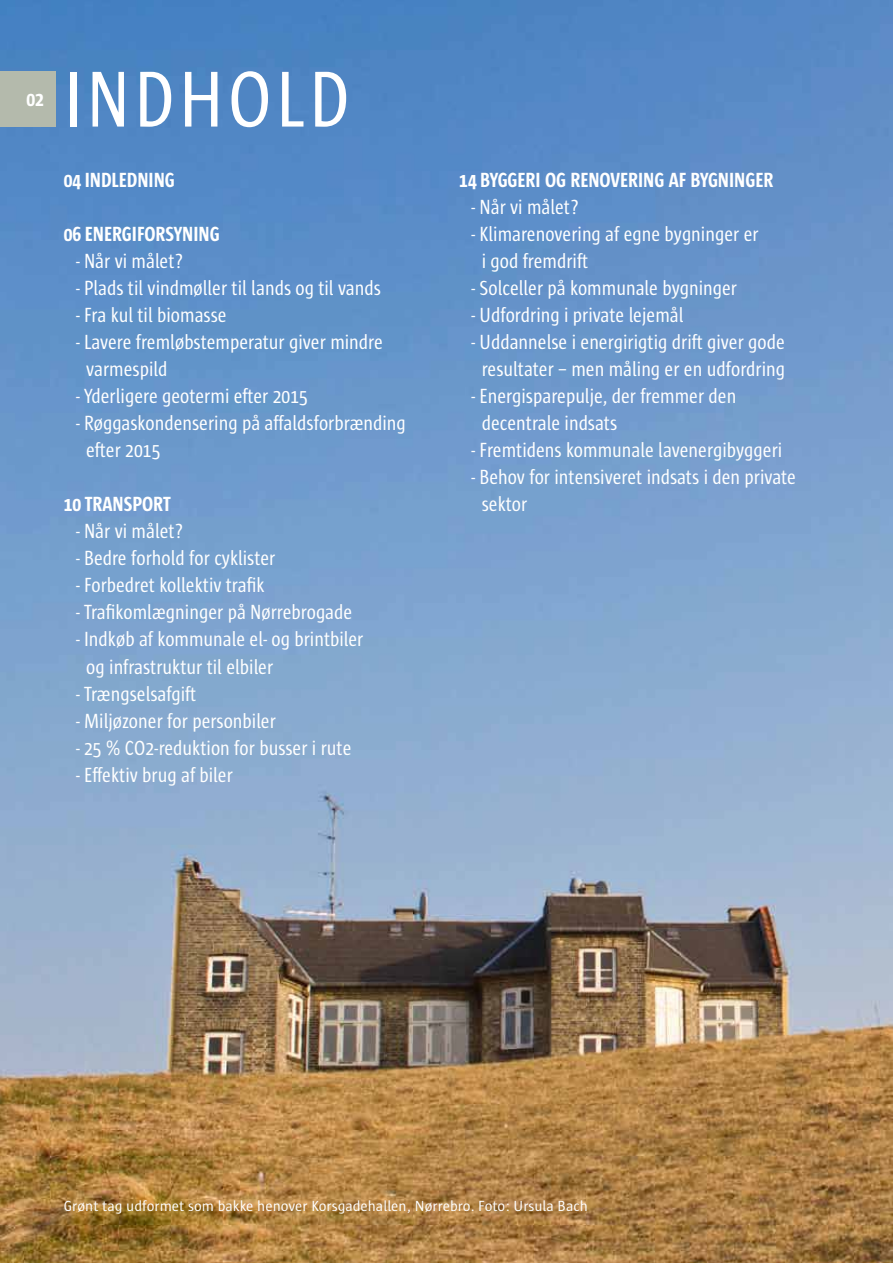
<style>
.page{position:relative;width:893px;height:1263px;background:#fff}
.page>*{position:absolute;margin:0;border:0;box-sizing:border-box;transform-origin:0 0}
.t1{font:81px "Sun Cd";letter-spacing:.055em;color:#fff}
.t2{font:21px/27px "Sun Cd";color:#fff}
.t3{font:700 21px "Sun Cd";color:#fff}
.t4{font:15px "Sun";color:#fff}
</style>
<div class="page">
<img style="left:0;top:0;width:893px;height:1263px">
<div style="left:0;top:71px;width:55px;height:56px;background:#b4baac"></div>
<p class="t3" style="left:26px;top:89px;width:19px">02</p>
<h1 class="t1" style="left:64px;top:60px;width:287px">INDHOLD</h1>
<p class="t3" style="left:64px;top:170px;width:113px">04 INDLEDNING</p>
<p class="t3" style="left:64px;top:224px;width:157px">06 ENERGIFORSYNING</p>
<p class="t2" style="left:76px;top:248px;width:109px">- Når vi målet?</p>
<p class="t2" style="left:76px;top:275px;width:307px">- Plads til vindmøller til lands og til vands</p>
<p class="t2" style="left:76px;top:302px;width:152px">- Fra kul til biomasse</p>
<p class="t2" style="left:86px;top:329px;width:298px;text-indent:-10px">- Lavere fremløbstemperatur giver mindre varmespild</p>
<p class="t2" style="left:76px;top:383px;width:234px">- Yderligere geotermi efter 2015</p>
<p class="t2" style="left:86px;top:410px;width:321px;text-indent:-10px">- Røggaskondensering på affaldsforbrænding efter 2015</p>
<p class="t3" style="left:64px;top:494px;width:108px">10 TRANSPORT</p>
<p class="t2" style="left:76px;top:518px;width:109px">- Når vi målet?</p>
<p class="t2" style="left:76px;top:545px;width:201px">- Bedre forhold for cyklister</p>
<p class="t2" style="left:76px;top:572px;width:190px">- Forbedret kollektiv trafik</p>
<p class="t2" style="left:76px;top:599px;width:278px">- Trafikomlægninger på Nørrebrogade</p>
<p class="t2" style="left:86px;top:626px;width:279px;text-indent:-10px">- Indkøb af kommunale el- og brintbiler og infrastruktur til elbiler</p>
<p class="t2" style="left:76px;top:680px;width:122px">- Trængselsafgift</p>
<p class="t2" style="left:76px;top:707px;width:202px">- Miljøzoner for personbiler</p>
<p class="t2" style="left:76px;top:734px;width:277px">- 25 % CO2-reduktion for busser i rute</p>
<p class="t2" style="left:76px;top:761px;width:159px">- Effektiv brug af biler</p>
<p class="t3" style="left:459px;top:170px;width:316px">14 BYGGERI OG RENOVERING AF BYGNINGER</p>
<p class="t2" style="left:471px;top:194px;width:109px">- Når vi målet?</p>
<p class="t2" style="left:482px;top:221px;width:278px;text-indent:-10px">- Klimarenovering af egne bygninger er i god fremdrift</p>
<p class="t2" style="left:471px;top:275px;width:267px">- Solceller på kommunale bygninger</p>
<p class="t2" style="left:471px;top:302px;width:214px">- Udfordring i private lejemål</p>
<p class="t2" style="left:471px;top:329px;width:315px;text-align:center">- Uddannelse i energirigtig drift giver gode resultater – men måling er en udfordring</p>
<p class="t2" style="left:482px;top:383px;width:256px;text-indent:-10px">- Energisparepulje, der fremmer den decentrale indsats</p>
<p class="t2" style="left:471px;top:437px;width:313px">- Fremtidens kommunale lavenergibyggeri</p>
<p class="t2" style="left:482px;top:464px;width:316px;text-indent:-10px">- Behov for intensiveret indsats i den private sektor</p>
<p class="t4" style="left:64px;top:1200px;width:526px">Grønt tag udformet som bakke henover Korsgadehallen, Nørrebro. Foto: Ursula Bach</p>
</div>
